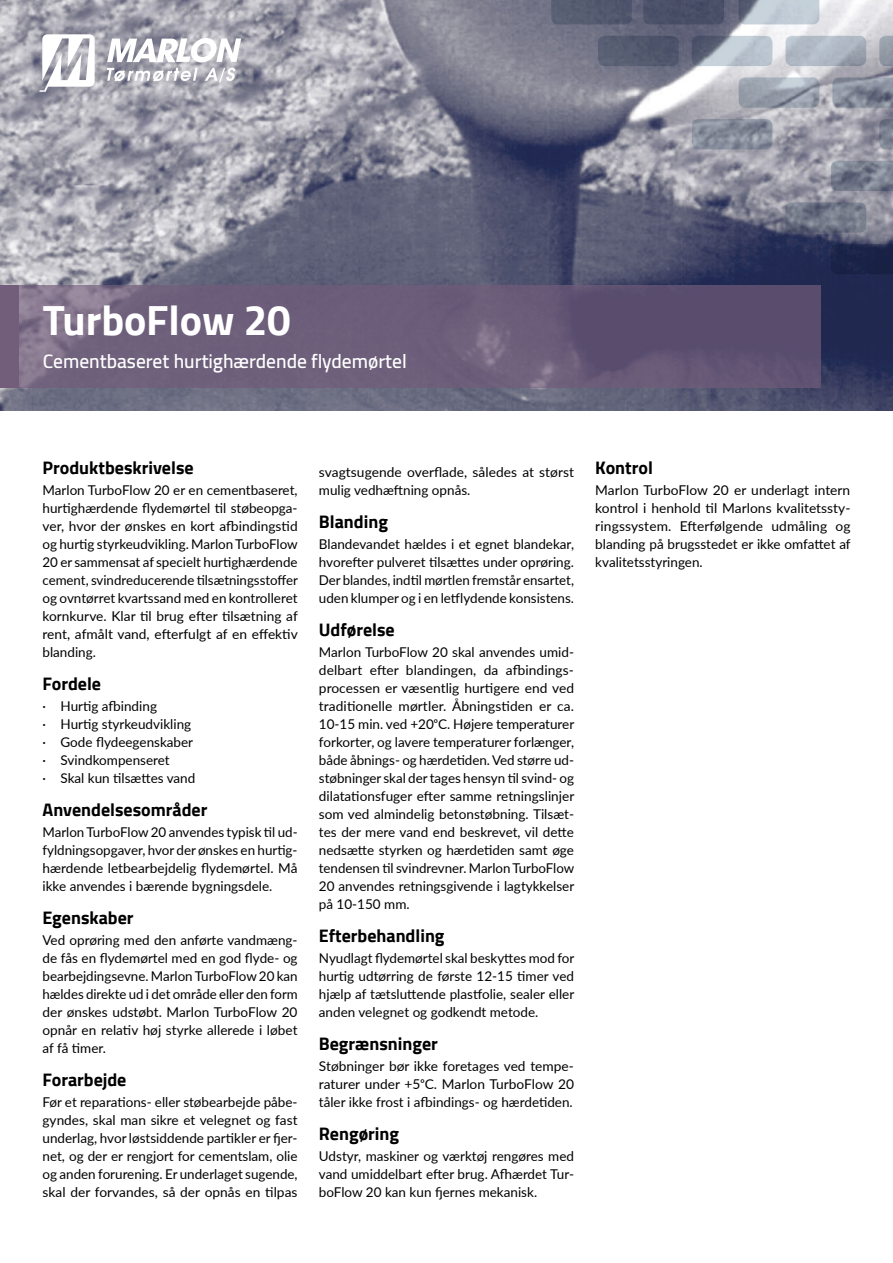
<style>
.page{position:relative;width:893px;height:1263px;background:#fff}
.page>*{position:absolute;margin:0;border:0;box-sizing:border-box;transform-origin:0 0}
.t1{font:700 42px "Cairo";color:#fff}
.t2{font:600 19.5px "Cairo";color:#fff}
.t3{font:700 18px "Cairo";color:#000}
.t4{font:13.5px/18px "Lato";color:#000;text-align:justify}
</style>
<div class="page">
<img style="left:0;top:0;width:893px;height:410px">
<svg style="left:411px;top:0;width:482px;height:274px;background:#7a7d8f"></svg>
<div style="left:0;top:285px;width:18px;height:103px;background:#725e7b"></div>
<svg style="left:18px;top:285px;width:803px;height:103px;background:#6a5c79"></svg>
<svg style="left:39px;top:34px;width:56px;height:58px"></svg>
<svg style="left:107px;top:68px;width:91px;height:14px"></svg>
<svg style="left:205px;top:68px;width:31px;height:14px"></svg>
<svg style="left:107px;top:38px;width:134px;height:24px"></svg>
<h1 class="t1" style="left:43px;top:296px;width:250px">TurboFlow 20</h1>
<h2 class="t2" style="left:43px;top:345px;width:366px">Cementbaseret hurtighærdende flydemørtel</h2>
<h3 class="t3" style="left:43px;top:457px;width:153px">Produktbeskrivelse</h3>
<p class="t4" style="left:43px;top:480px;width:257px">Marlon TurboFlow 20 er en cementbaseret, hurtighærdende flydemørtel til støbeopga&shy;ver, hvor der ønskes en kort afbindingstid og hurtig styrkeudvikling. Marlon TurboFlow 20 er sammensat af specielt hurtighærdende cement, svindreducerende tilsætningsstoffer og ovntørret kvartssand med en kontrolleret kornkurve. Klar til brug efter tilsætning af rent, afmålt vand, efterfulgt af en effektiv blanding.</p>
<h3 class="t3" style="left:43px;top:673px;width:60px">Fordele</h3>
<p class="t4" style="left:43px;top:696px;width:154px;text-align:left">· Hurtig afbinding<br>· Hurtig styrkeudvikling · Gode flydeegenskaber · Svindkompenseret<br>· Skal kun tilsættes vand</p>
<h3 class="t3" style="left:43px;top:799px;width:166px">Anvendelsesområder</h3>
<p class="t4" style="left:43px;top:822px;width:257px">Marlon TurboFlow 20 anvendes typisk til ud&shy;fyldningsopgaver, hvor der ønskes en hurtig&shy;hærdende letbearbejdelig flydemørtel. Må ikke anvendes i bærende bygningsdele.</p>
<h3 class="t3" style="left:43px;top:907px;width:93px">Egenskaber</h3>
<p class="t4" style="left:43px;top:930px;width:257px">Ved oprøring med den anførte vandmæng&shy;de fås en flydemørtel med en god flyde- og bearbejdingsevne. Marlon TurboFlow 20 kan hældes direkte ud i det område eller den form der ønskes udstøbt. Marlon TurboFlow 20 opnår en relativ høj styrke allerede i løbet af få timer.</p>
<h3 class="t3" style="left:43px;top:1069px;width:85px">Forarbejde</h3>
<p class="t4" style="left:43px;top:1092px;width:257px">Før et reparations- eller støbearbejde påbe&shy;gyndes, skal man sikre et velegnet og fast underlag, hvor løstsiddende partikler er fjer&shy;net, og der er rengjort for cementslam, olie og anden forurening. Er underlaget sugende, skal der forvandes, så der opnås en tilpas</p>
<p class="t4" style="left:319px;top:462px;width:257px">svagtsugende overflade, således at størst mulig vedhæftning opnås.</p>
<h3 class="t3" style="left:319px;top:511px;width:71px">Blanding</h3>
<p class="t4" style="left:319px;top:534px;width:257px">Blandevandet hældes i et egnet blandekar, hvorefter pulveret tilsættes under oprøring.<br>Der blandes, indtil mørtlen fremstår ensartet, uden klumper og i en letflydende konsistens.</p>
<h3 class="t3" style="left:319px;top:619px;width:77px">Udførelse</h3>
<p class="t4" style="left:319px;top:642px;width:257px">Marlon TurboFlow 20 skal anvendes umid&shy;delbart efter blandingen, da afbindings&shy;processen er væsentlig hurtigere end ved traditionelle mørtler. Åbningstiden er ca.<br>10-15 min. ved +20oC. Højere temperaturer forkorter, og lavere temperaturer forlænger, både åbnings- og hærdetiden. Ved større ud&shy;støbninger skal der tages hensyn til svind- og dilatationsfuger efter samme retningslinjer som ved almindelig betonstøbning. Tilsæt&shy;tes der mere vand end beskrevet, vil dette nedsætte styrken og hærdetiden samt øge tendensen til svindrevner. Marlon TurboFlow 20 anvendes retningsgivende i lagtykkelser på 10-150 mm.</p>
<h3 class="t3" style="left:319px;top:925px;width:127px">Efterbehandling</h3>
<p class="t4" style="left:319px;top:948px;width:257px">Nyudlagt flydemørtel skal beskyttes mod for hurtig udtørring de første 12-15 timer ved hjælp af tætsluttende plastfolie, sealer eller anden velegnet og godkendt metode.</p>
<h3 class="t3" style="left:319px;top:1033px;width:120px">Begrænsninger</h3>
<p class="t4" style="left:319px;top:1056px;width:257px">Støbninger bør ikke foretages ved tempe&shy;raturer under +5oC. Marlon TurboFlow 20 tåler ikke frost i afbindings- og hærdetiden.</p>
<h3 class="t3" style="left:319px;top:1123px;width:82px">Rengøring</h3>
<p class="t4" style="left:319px;top:1146px;width:257px">Udstyr, maskiner og værktøj rengøres med vand umiddelbart efter brug. Afhærdet Tur&shy;boFlow 20 kan kun fjernes mekanisk.</p>
<h3 class="t3" style="left:595px;top:457px;width:59px">Kontrol</h3>
<p class="t4" style="left:595px;top:480px;width:257px">Marlon TurboFlow 20 er underlagt intern kontrol i henhold til Marlons kvalitetssty&shy;ringssystem. Efterfølgende udmåling og blanding på brugsstedet er ikke omfattet af kvalitetsstyringen.</p>
</div>
